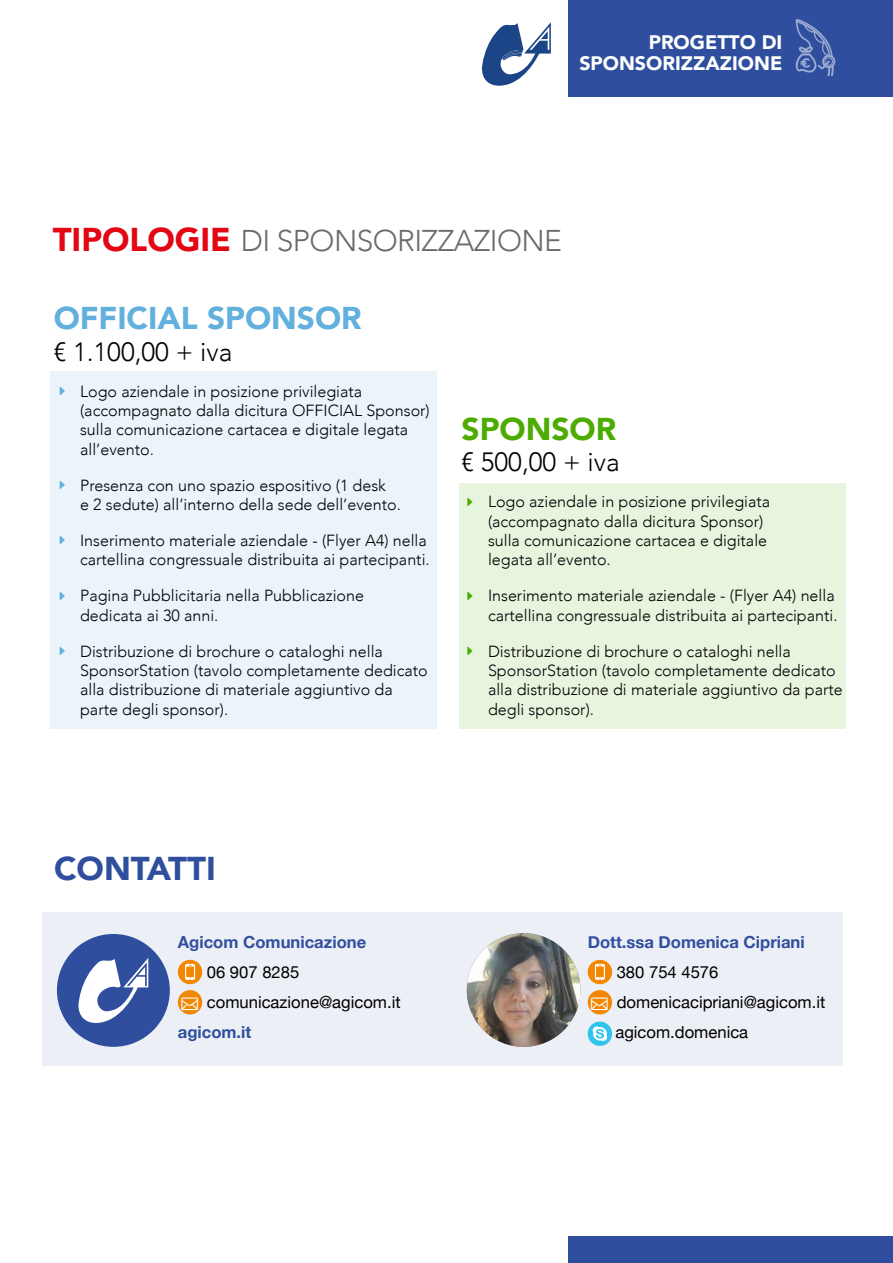
<style>
.page{position:relative;width:893px;height:1263px;background:#fff}
.page>*{position:absolute;margin:0;border:0;box-sizing:border-box;transform-origin:0 0}
.t1{font:900 33px "Avenir";color:#2f4f9e}
.t2{font:900 31.5px "Avenir";color:#62b0de}
.t3{font:900 31.5px "Avenir";color:#4dac02}
.t4{font:300 30px "Avenir";letter-spacing:-.02em;color:#6a6a6a}
.t5{font:300 26.4px "Avenir";color:#000}
.t6{font:900 19.5px/21px "Avenir";color:#fff;text-align:right}
.t7{font:16.65px/30.3px "Helvetica Neue";color:#000}
.t8{font:700 16.65px "Helvetica Neue";color:#304f9e}
.t9{font:700 16.65px "Helvetica Neue";color:#2f4f9e}
.t10{font:300 16.05px/19.4px "Avenir";color:#000}
.s1{font-weight:900;font-size:33px;color:#e30613}
</style>
<div class="page">
<div style="left:459px;top:483px;width:386px;height:245px;background:#e7f4de"></div>
<div style="left:50px;top:371px;width:386px;height:357px;background:#eaf4fa"></div>
<div style="left:569px;top:1236px;width:324px;height:27px;background:#2f4f9e"></div>
<div style="left:43px;top:913px;width:800px;height:153px;background:#edeff6"></div>
<div style="left:178px;top:960px;width:24px;height:24px;background:#f18703;border-radius:50%"></div>
<svg style="left:185px;top:964px;width:10px;height:16px"></svg>
<div style="left:178px;top:990px;width:24px;height:24px;background:#f18703;border-radius:50%"></div>
<div style="left:57px;top:934px;width:113px;height:113px;background:#2f4f9e;border-radius:50%"></div>
<svg style="left:78px;top:958px;width:70px;height:65px"></svg>
<div style="left:588px;top:1021px;width:24px;height:25px;background:#30c4ed;border-radius:50%"></div>
<svg style="left:593px;top:1026px;width:14px;height:15px"></svg>
<div style="left:588px;top:960px;width:24px;height:24px;background:#f18703;border-radius:50%"></div>
<svg style="left:595px;top:964px;width:10px;height:16px"></svg>
<div style="left:588px;top:990px;width:24px;height:24px;background:#f18703;border-radius:50%"></div>
<img style="left:467px;top:933px;width:113px;height:114px;border-radius:57px">
<div style="left:569px;top:0;width:324px;height:97px;background:#2f4f9e"></div>
<svg style="left:795px;top:19px;width:41px;height:56px"></svg>
<svg style="left:482px;top:22px;width:69px;height:64px"></svg>
<p class="t6" style="left:579px;top:31px;width:204px">PROGETTO DI<br>SPONSORIZZAZIONE</p>
<h3 class="t4" style="left:53px;top:222px;width:511px"><span class="s1">TIPOLOGIE</span> DI SPONSORIZZAZIONE</h3>
<h2 class="t2" style="left:54px;top:291px;width:309px">OFFICIAL SPONSOR</h2>
<h3 class="t5" style="left:54px;top:336px;width:180px">€ 1.100,00 + iva</h3>
<p class="t10" style="left:80px;top:381px;width:351px">Logo aziendale in posizione privilegiata (accompagnato dalla dicitura OFFICIAL Sponsor) sulla comunicazione cartacea e digitale legata all’evento.</p>
<p class="t10" style="left:80px;top:475px;width:322px">Presenza con uno spazio espositivo (1 desk<br>e 2 sedute) all’interno della sede dell’evento.</p>
<p class="t10" style="left:80px;top:531px;width:351px">Inserimento materiale aziendale - (Flyer A4) nella cartellina congressuale distribuita ai partecipanti.</p>
<p class="t10" style="left:80px;top:586px;width:285px">Pagina Pubblicitaria nella Pubblicazione dedicata ai 30 anni.</p>
<p class="t10" style="left:80px;top:641px;width:349px">Distribuzione di brochure o cataloghi nella SponsorStation (tavolo completamente dedicato alla distribuzione di materiale aggiuntivo da parte degli sponsor).</p>
<h2 class="t3" style="left:462px;top:402px;width:156px">SPONSOR</h2>
<h3 class="t5" style="left:462px;top:447px;width:160px">€ 500,00 + iva</h3>
<p class="t10" style="left:488px;top:492px;width:284px">Logo aziendale in posizione privilegiata (accompagnato dalla dicitura Sponsor) sulla comunicazione cartacea e digitale legata all’evento.</p>
<p class="t10" style="left:488px;top:586px;width:351px">Inserimento materiale aziendale - (Flyer A4) nella cartellina congressuale distribuita ai partecipanti.</p>
<p class="t10" style="left:488px;top:641px;width:356px">Distribuzione di brochure o cataloghi nella SponsorStation (tavolo completamente dedicato alla distribuzione di materiale aggiuntivo da parte degli sponsor).</p>
<h1 class="t1" style="left:54px;top:840px;width:163px">CONTATTI</h1>
<p class="t8" style="left:178px;top:928px;width:190px">Agicom Comunicazione</p>
<p class="t7" style="left:207px;top:958px;width:195px">06 907 8285 comunicazione@agicom.it</p>
<p class="t9" style="left:178px;top:1019px;width:75px">agicom.it</p>
<p class="t8" style="left:588px;top:928px;width:219px">Dott.ssa Domenica Cipriani</p>
<p class="t7" style="left:615px;top:958px;width:211px">380 754 4576 domenicacipriani@agicom.it agicom.domenica</p>
</div>
